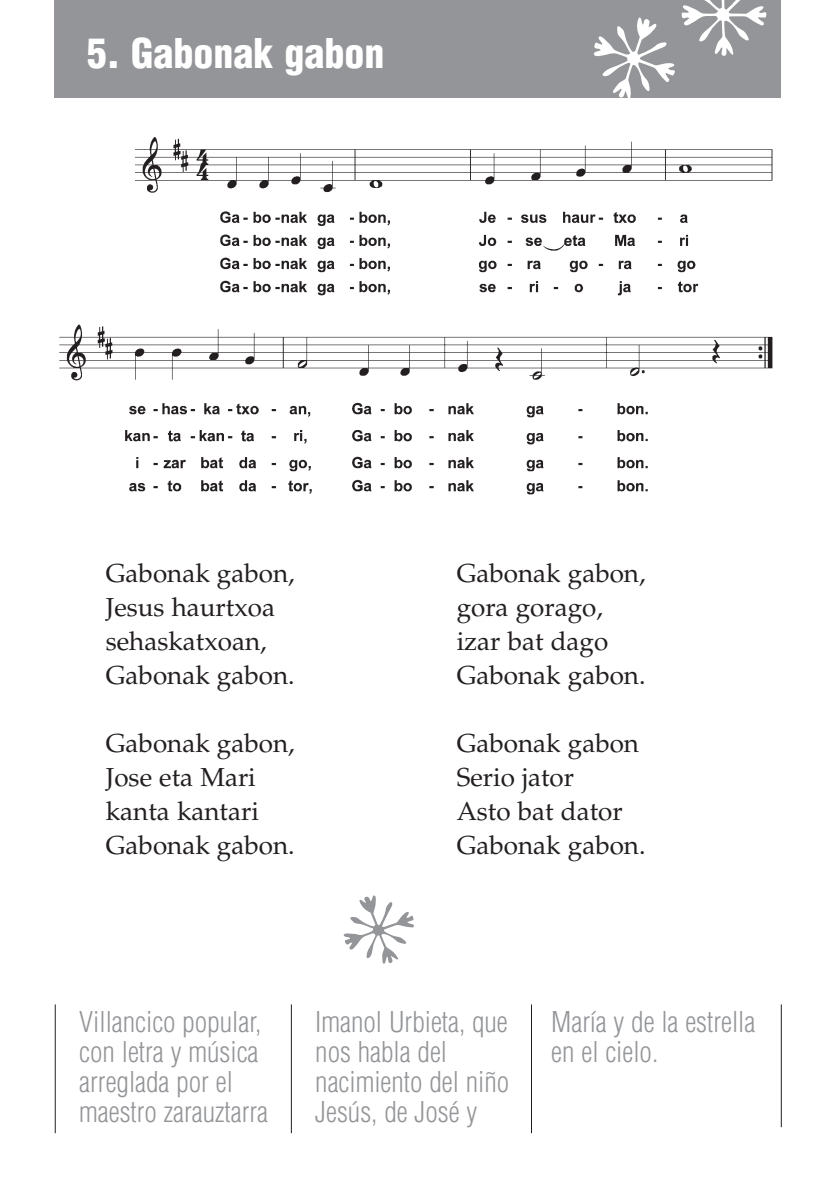
<style>
.page{position:relative;width:836px;height:1191px;background:#fff}
.page>*{position:absolute;margin:0;border:0;box-sizing:border-box;transform-origin:0 0}
.t1{font:900 condensed 40px "Helvetica";color:#fff}
.t2{font:300 condensed 28px/30px "Helvetica";color:#939598}
.t3{font:26px/34px "Palatino LT Std";color:#231f20}
</style>
<div class="page">
<img style="left:59px;top:137px;width:714px;height:358px">
<div style="left:55px;top:0;width:725px;height:97px;background:#939598"></div>
<svg style="left:681px;top:0;width:85px;height:56px"></svg>
<svg style="left:593px;top:17px;width:82px;height:81px"></svg>
<svg style="left:343px;top:895px;width:71px;height:69px"></svg>
<hr style="left:291px;top:1004px;width:1px;height:129px;background:#231f20">
<hr style="left:55px;top:1004px;width:1px;height:129px;background:#231f20">
<hr style="left:531px;top:1004px;width:1px;height:129px;background:#231f20">
<hr style="left:780px;top:1004px;width:1px;height:123px;background:#231f20">
<h1 class="t1" style="left:87px;top:38px;width:299px">5. Gabonak gabon</h1>
<p class="t3" style="left:106px;top:560px;width:190px">Gabonak gabon,<br>Jesus haurtxoa sehaskatxoan,<br>Gabonak gabon.</p>
<p class="t3" style="left:106px;top:730px;width:190px">Gabonak gabon,<br>Jose eta Mari kanta kantari<br>Gabonak gabon.</p>
<p class="t3" style="left:456px;top:560px;width:190px">Gabonak gabon, gora gorago, izar bat dago<br>Gabonak gabon.</p>
<p class="t3" style="left:456px;top:730px;width:190px">Gabonak gabon<br>Serio jator<br>Asto bat dator<br>Gabonak gabon.</p>
<p class="t2" style="left:79px;top:1009px;width:190px">Villancico popular, con letra y música arreglada por el maestro zarauztarra</p>
<p class="t2" style="left:315px;top:1009px;width:195px">Imanol Urbieta, que nos habla del nacimiento del niño<br>Jesús, de José y</p>
<p class="t2" style="left:551px;top:1009px;width:205px">María y de la estrella en el cielo.</p>
</div>
